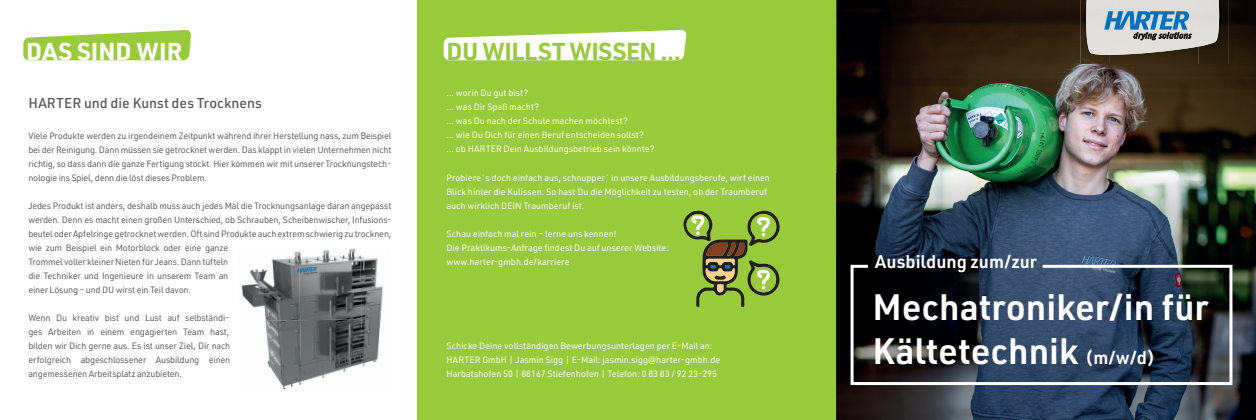
<style>
.page{position:relative;width:1256px;height:420px;background:#fff}
.page>*{position:absolute;margin:0;border:0;box-sizing:border-box;transform-origin:0 0}
.t1{font:600 36px/43.2px "URWDIN";color:#fff}
.t2{font:700 24px "URWDIN";letter-spacing:-.02em;color:#99ca3b}
.t3{font:700 24px "URWDIN";color:#fff}
.t4{font:600 18px "URWDIN";color:#fff}
.t5{font:500 14px "URWDIN";color:#57585a}
.t6{font:9px/14px "URWDIN";letter-spacing:-.02em;color:#57585a;text-align:justify}
.t7{font:9px/14px "URWDIN";color:#fff}
.s1{font-size:18px}
</style>
<div class="page">
<div style="left:417px;top:0;width:419px;height:420px;background:#99ca3b"></div>
<img style="left:836px;top:0;width:420px;height:173px">
<svg style="left:444px;top:30px;width:243px;height:30px;background:#f0f7e4"></svg>
<img style="left:836px;top:173px;width:420px;height:247px">
<svg style="left:849px;top:263px;width:385px;height:123px;background:#293545"></svg>
<svg style="left:23px;top:30px;width:168px;height:30px;background:#a7d155"></svg>
<svg style="left:683px;top:210px;width:97px;height:97px"></svg>
<img style="left:241px;top:248px;width:119px;height:71px">
<img style="left:360px;top:255px;width:23px;height:112px">
<img style="left:265px;top:319px;width:98px;height:71px">
<img style="left:1080px;top:0;width:29px;height:64px">
<img style="left:1198px;top:0;width:30px;height:64px">
<img style="left:1109px;top:55px;width:89px;height:9px">
<img style="left:1085px;top:0;width:135px;height:55px">
<svg style="left:1104px;top:11px;width:87px;height:30px;background:#7aa2bc"></svg>
<h2 class="t3" style="left:26px;top:34px;width:157px">DAS SIND WIR</h2>
<h3 class="t5" style="left:28px;top:94px;width:235px">HARTER und die Kunst des Trocknens</h3>
<p class="t6" style="left:28px;top:128px;width:365px">Viele Produkte werden zu irgendeinem Zeitpunkt während ihrer Herstellung nass, zum Beispiel bei der Reinigung. Dann müssen sie getrocknet werden. Das klappt in vielen Unternehmen nicht richtig, so dass dann die ganze Fertigung stockt. Hier kommen wir mit unserer Trocknungstech&shy;nologie ins Spiel, denn die löst dieses Problem.</p>
<p class="t6" style="left:28px;top:198px;width:365px;text-align:left">Jedes Produkt ist anders, deshalb muss auch jedes Mal die Trocknungsanlage daran angepasst werden. Denn es macht einen großen Unterschied, ob Schrauben, Scheibenwischer, Infusions&shy;beutel oder Apfelringe getrocknet werden. Oft sind Produkte auch extrem schwierig zu trocknen, wie zum Beispiel ein Motorblock oder eine ganze<br>Trommel voller kleiner Nieten für Jeans. Dann tüfteln<br>die Techniker und Ingenieure in unserem Team an<br>einer Lösung – und DU wirst ein Teil davon.</p>
<p class="t6" style="left:28px;top:310px;width:204px">Wenn Du kreativ bist und Lust auf selbständi&shy;ges Arbeiten in einem engagierten Team hast, bilden wir Dich gerne aus. Es ist unser Ziel, Dir nach erfolgreich abgeschlossener Ausbildung einen angemessenen Arbeitsplatz anzubieten.</p>
<h2 class="t2" style="left:446px;top:34px;width:236px">DU WILLST WISSEN ...</h2>
<p class="t7" style="left:446px;top:86px;width:210px">… worin Du gut bist?<br>… was Dir Spaß macht?<br>… was Du nach der Schule machen möchtest?<br>… wie Du Dich für einen Beruf entscheiden sollst?<br>… ob HARTER Dein Ausbildungsbetrieb sein könnte?</p>
<p class="t7" style="left:446px;top:170px;width:325px">Probiere´s doch einfach aus, schnupper´ in unsere Ausbildungsberufe, wirf einen<br>Blick hinter die Kulissen. So hast Du die Möglichkeit zu testen, ob der Traumberuf auch wirklich DEIN Traumberuf ist.</p>
<p class="t7" style="left:446px;top:226px;width:224px">Schau einfach mal rein – lerne uns kennen!<br>Die Praktikums-Anfrage findest Du auf unserer Website: www.harter-gmbh.de/karriere</p>
<p class="t7" style="left:446px;top:338px;width:275px">Schicke Deine vollständigen Bewerbungsunterlagen per E-Mail an:<br>HARTER GmbH | Jasmin Sigg | E-Mail: jasmin.sigg@harter-gmbh.de<br>Harbatshofen 50 | 88167 Stiefenhofen | Telefon: 0 83 83 / 92 23-295</p>
<h3 class="t4" style="left:875px;top:249px;width:163px">Ausbildung zum/zur</h3>
<h1 class="t1" style="left:872px;top:284px;width:338px">Mechatroniker/in für<br>Kältetechnik <span class="s1">(m/w/d)</span></h1>
</div>
